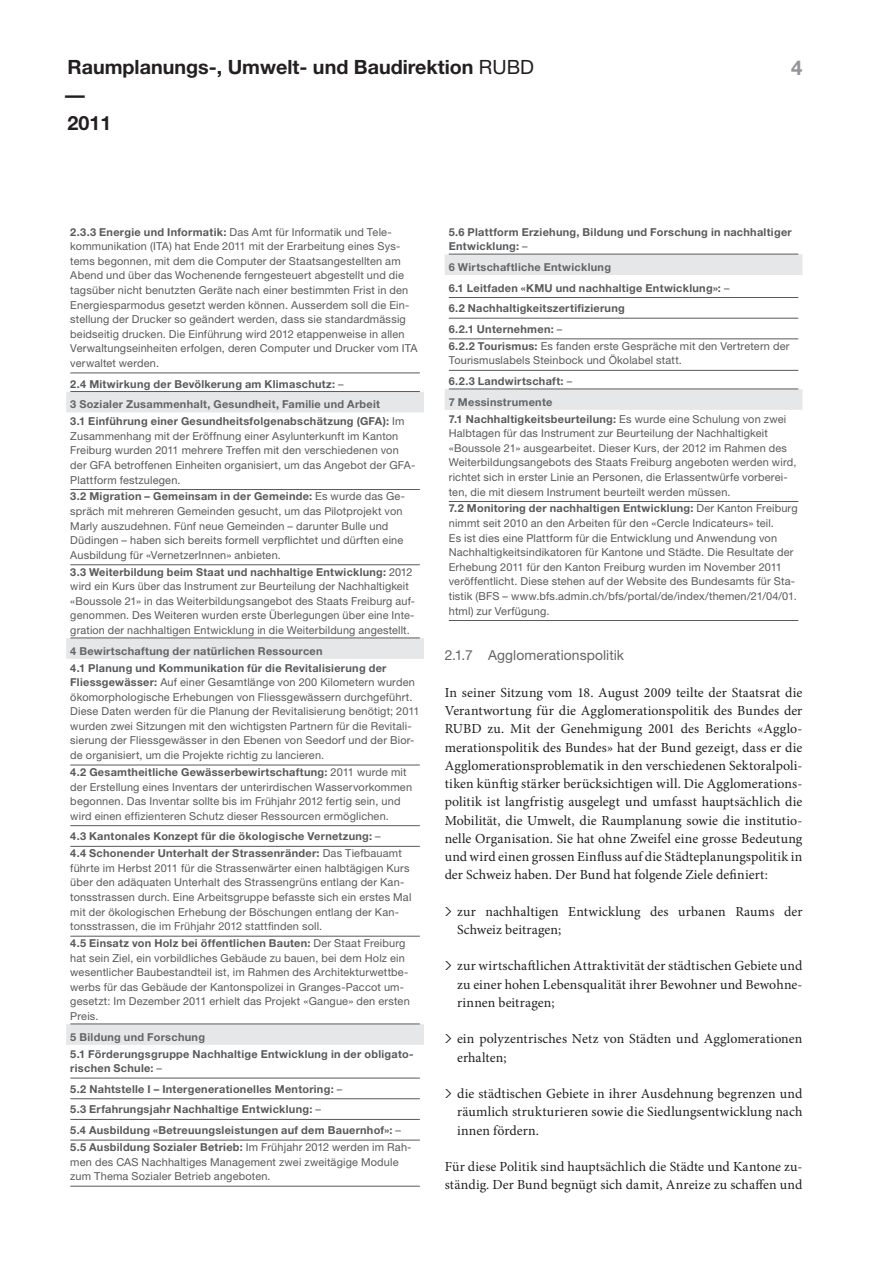
<style>
.page{position:relative;width:893px;height:1263px;background:#fff}
.page>*{position:absolute;margin:0;border:0;box-sizing:border-box;transform-origin:0 0}
.t1{font:700 20.4px "Helvetica Neue";color:#939598}
.t2{font:700 19.65px/27.9px "Helvetica Neue";color:#231f20}
.t3{font:13.8px/18.3px "Minion Pro";letter-spacing:.005em;color:#231f20;text-align:justify}
.t4{font:13.8px "Helvetica Neue";letter-spacing:.005em;color:#636466}
.t5{font:10.95px/14.5px "Helvetica Neue";letter-spacing:.015em;color:#58595b}
.t6{font:700 10.95px/20.7px "Helvetica Neue";letter-spacing:.025em;color:#58595b}
.t7{font:700 10.95px/20.7px "Helvetica Neue";letter-spacing:.025em;color:#636466}
.s1{font-weight:400}
.s2{font-weight:700}
.s3{color:#58595b}
.s4{font-weight:400;color:#58595b}
.s5{color:#636466}
</style>
<div class="page">
<svg style="left:66px;top:392px;width:358px;height:653px"></svg>
<hr style="left:70px;top:373px;width:350px;height:1px;background:#58595b">
<hr style="left:70px;top:391px;width:350px;height:1px;background:#58595b">
<hr style="left:70px;top:489px;width:350px;height:1px;background:#58595b">
<hr style="left:70px;top:565px;width:350px;height:1px;background:#58595b">
<hr style="left:70px;top:638px;width:350px;height:1px;background:#58595b">
<hr style="left:70px;top:765px;width:350px;height:1px;background:#58595b">
<hr style="left:70px;top:825px;width:350px;height:1px;background:#58595b">
<hr style="left:70px;top:846px;width:350px;height:1px;background:#58595b">
<hr style="left:70px;top:936px;width:350px;height:1px;background:#58595b">
<hr style="left:70px;top:1024px;width:350px;height:1px;background:#58595b">
<hr style="left:70px;top:1078px;width:350px;height:1px;background:#58595b">
<hr style="left:70px;top:1099px;width:350px;height:1px;background:#58595b">
<hr style="left:70px;top:1119px;width:350px;height:1px;background:#58595b">
<hr style="left:70px;top:1140px;width:350px;height:1px;background:#58595b">
<hr style="left:70px;top:1186px;width:350px;height:1px;background:#58595b">
<svg style="left:445px;top:254px;width:357px;height:156px"></svg>
<hr style="left:449px;top:254px;width:349px;height:1px;background:#58595b">
<hr style="left:449px;top:297px;width:349px;height:1px;background:#58595b">
<hr style="left:449px;top:318px;width:349px;height:1px;background:#58595b">
<hr style="left:449px;top:339px;width:349px;height:1px;background:#58595b">
<hr style="left:449px;top:370px;width:349px;height:1px;background:#58595b">
<hr style="left:449px;top:389px;width:349px;height:1px;background:#58595b">
<hr style="left:449px;top:501px;width:349px;height:1px;background:#58595b">
<hr style="left:449px;top:620px;width:349px;height:1px;background:#58595b">
<h2 class="t2" style="left:65px;top:55px;width:470px">Raumplanungs-, Umwelt- und Baudirektion <span class="s1">RUBD </span>—<br>2011</h2>
<h1 class="t1" style="left:791px;top:60px;width:13px">4</h1>
<p class="t5" style="left:70px;top:226px;width:349px"><span class="s2">2.3.3 Energie und Informatik:</span> Das Amt für Informatik und Tele&shy;kommunikation (ITA) hat Ende 2011 mit der Erarbeitung eines Sys&shy;tems begonnen, mit dem die Computer der Staatsangestellten am Abend und über das Wochenende ferngesteuert abgestellt und die tagsüber nicht benutzten Geräte nach einer bestimmten Frist in den Energiesparmodus gesetzt werden können. Ausserdem soll die Ein&shy;stellung der Drucker so geändert werden, dass sie standardmässig beidseitig drucken. Die Einführung wird 2012 etappenweise in allen Verwaltungseinheiten erfolgen, deren Computer und Drucker vom ITA verwaltet werden.</p>
<p class="t7" style="left:70px;top:374px;width:311px"><span class="s3">2.4 Mitwirkung der Bevölkerung am Klimaschutz:</span> <span class="s4">–<br></span>3 Sozialer Zusammenhalt, Gesundheit, Familie und Arbeit</p>
<p class="t5" style="left:70px;top:415px;width:346px"><span class="s2">3.1 Einführung einer Gesundheitsfolgenabschätzung (GFA):</span> Im Zusammenhang mit der Eröffnung einer Asylunterkunft im Kanton Freiburg wurden 2011 mehrere Treffen mit den verschiedenen von der GFA betroffenen Einheiten organisiert, um das Angebot der GFA-Plattform festzulegen.</p>
<p class="t5" style="left:70px;top:490px;width:336px"><span class="s2">3.2 Migration – Gemeinsam in der Gemeinde:</span> Es wurde das Ge&shy;spräch mit mehreren Gemeinden gesucht, um das Pilotprojekt von Marly auszudehnen. Fünf neue Gemeinden – darunter Bulle und Düdingen – haben sich bereits formell verpflichtet und dürften eine Ausbildung für «VernetzerInnen» anbieten.</p>
<p class="t5" style="left:70px;top:566px;width:346px"><span class="s2">3.3 Weiterbildung beim Staat und nachhaltige Entwicklung:</span> 2012 wird ein Kurs über das Instrument zur Beurteilung der Nachhaltigkeit «Boussole 21» in das Weiterbildungsangebot des Staats Freiburg auf&shy;genommen. Des Weiteren wurden erste Überlegungen über eine Inte&shy;gration der nachhaltigen Entwicklung in die Weiterbildung angestellt.</p>
<p class="t7" style="left:70px;top:641px;width:254px">4 Bewirtschaftung der natürlichen Ressourcen</p>
<p class="t5" style="left:70px;top:661px;width:351px"><span class="s2">4.1 Planung und Kommunikation für die Revitalisierung der Fliessgewässer:</span> Auf einer Gesamtlänge von 200 Kilometern wurden ökomorphologische Erhebungen von Fliessgewässern durchgeführt.<br>Diese Daten werden für die Planung der Revitalisierung benötigt; 2011 wurden zwei Sitzungen mit den wichtigsten Partnern für die Revitali&shy;sierung der Fliessgewässer in den Ebenen von Seedorf und der Bior&shy;de organisiert, um die Projekte richtig zu lancieren.</p>
<p class="t5" style="left:70px;top:766px;width:343px"><span class="s2">4.2 Gesamtheitliche Gewässerbewirtschaftung:</span> 2011 wurde mit der Erstellung eines Inventars der unterirdischen Wasservorkommen begonnen. Das Inventar sollte bis im Frühjahr 2012 fertig sein, und wird einen effizienteren Schutz dieser Ressourcen ermöglichen.</p>
<p class="t6" style="left:70px;top:829px;width:333px;line-height:17px">4.3 Kantonales Konzept für die ökologische Vernetzung: <span class="s1">–<br></span>4.4 Schonender Unterhalt der Strassenränder: <span class="s1">Das Tiefbauamt</span></p>
<p class="t5" style="left:70px;top:862px;width:342px">führte im Herbst 2011 für die Strassenwärter einen halbtägigen Kurs über den adäquaten Unterhalt des Strassengrüns entlang der Kan&shy;tonsstrassen durch. Eine Arbeitsgruppe befasste sich ein erstes Mal mit der ökologischen Erhebung der Böschungen entlang der Kan&shy;tonsstrassen, die im Frühjahr 2012 stattfinden soll.</p>
<p class="t5" style="left:70px;top:937px;width:341px"><span class="s2">4.5 Einsatz von Holz bei öffentlichen Bauten:</span> Der Staat Freiburg hat sein Ziel, ein vorbildliches Gebäude zu bauen, bei dem Holz ein wesentlicher Baubestandteil ist, im Rahmen des Architekturwettbe&shy;werbs für das Gebäude der Kantonspolizei in Granges-Paccot um&shy;gesetzt: Im Dezember 2011 erhielt das Projekt «Gangue» den ersten Preis.</p>
<p class="t7" style="left:70px;top:1027px;width:136px">5 Bildung und Forschung</p>
<p class="t6" style="left:70px;top:1047px;width:345px;line-height:14.5px">5.1 Förderungsgruppe Nachhaltige Entwicklung in der obligato&shy;rischen Schule: <span class="s1">–</span></p>
<p class="t6" style="left:70px;top:1080px;width:332px">5.2 Nahtstelle I – Intergenerationelles Mentoring: <span class="s1">–<br></span>5.3 Erfahrungsjahr Nachhaltige Entwicklung: <span class="s1">–<br></span>5.4 Ausbildung «Betreuungsleistungen auf dem Bauernhof»: <span class="s1">–</span></p>
<p class="t5" style="left:70px;top:1141px;width:343px"><span class="s2">5.5 Ausbildung Sozialer Betrieb:</span> Im Frühjahr 2012 werden im Rah&shy;men des CAS Nachhaltiges Management zwei zweitägige Module zum Thema Sozialer Betrieb angeboten.</p>
<p class="t6" style="left:449px;top:225px;width:344px;line-height:14.5px">5.6 Plattform Erziehung, Bildung und Forschung in nachhaltiger<br>Entwicklung: <span class="s1">–</span></p>
<p class="t6" style="left:449px;top:258px;width:282px"><span class="s5">6 Wirtschaftliche Entwicklung<br></span>6.1 Leitfaden «KMU und nachhaltige Entwicklung»: <span class="s1">– </span>6.2 Nachhaltigkeitszertifizierung<br>6.2.1 Unternehmen: <span class="s1">–</span></p>
<p class="t5" style="left:449px;top:340px;width:342px"><span class="s2">6.2.2 Tourismus:</span> Es fanden erste Gespräche mit den Vertretern der<br>Tourismuslabels Steinbock und Ökolabel statt.</p>
<p class="t6" style="left:449px;top:372px;width:125px">6.2.3 Landwirtschaft: <span class="s1">–<br></span><span class="s5">7 Messinstrumente</span></p>
<p class="t5" style="left:449px;top:413px;width:349px"><span class="s2">7.1 Nachhaltigkeitsbeurteilung:</span> Es wurde eine Schulung von zwei Halbtagen für das Instrument zur Beurteilung der Nachhaltigkeit «Boussole 21» ausgearbeitet. Dieser Kurs, der 2012 im Rahmen des Weiterbildungsangebots des Staats Freiburg angeboten werden wird, richtet sich in erster Linie an Personen, die Erlassentwürfe vorberei&shy;ten, die mit diesem Instrument beurteilt werden müssen.</p>
<p class="t5" style="left:449px;top:502px;width:350px"><span class="s2">7.2 Monitoring der nachhaltigen Entwicklung:</span> Der Kanton Freiburg nimmt seit 2010 an den Arbeiten für den «Cercle Indicateurs» teil.<br>Es ist dies eine Plattform für die Entwicklung und Anwendung von Nachhaltigkeitsindikatoren für Kantone und Städte. Die Resultate der Erhebung 2011 für den Kanton Freiburg wurden im November 2011 veröffentlicht. Diese stehen auf der Website des Bundesamts für Sta&shy;tistik (BFS – www.bfs.admin.ch/bfs/portal/de/index/themen/21/04/01. html) zur Verfügung.</p>
<p class="t4" style="left:444px;top:651px;width:181px">2.1.7 Agglomerationspolitik</p>
<p class="t3" style="left:444px;top:685px;width:359px">In seiner Sitzung vom 18. August 2009 teilte der Staatsrat die Verantwortung für die Agglomerationspolitik des Bundes der RUBD zu. Mit der Genehmigung 2001 des Berichts «Agglo&shy;merationspolitik des Bundes» hat der Bund gezeigt, dass er die Agglomerationsproblematik in den verschiedenen Sektoralpoli&shy;tiken künftig stärker berücksichtigen will. Die Agglomerations&shy;politik ist langfristig ausgelegt und umfasst hauptsächlich die Mobilität, die Umwelt, die Raumplanung sowie die institutio&shy;nelle Organisation. Sie hat ohne Zweifel eine grosse Bedeutung und wird einen grossen Einfluss auf die Städteplanungspolitik in der Schweiz haben. Der Bund hat folgende Ziele definiert:</p>
<p class="t3" style="left:457px;top:903px;width:347px">zur nachhaltigen Entwicklung des urbanen Raums der<br>Schweiz beitragen;</p>
<p class="t3" style="left:457px;top:958px;width:347px">zur wirtschaftlichen Attraktivität der städtischen Gebiete und zu einer hohen Lebensqualität ihrer Bewohner und Bewohne&shy;rinnen beitragen;</p>
<p class="t3" style="left:457px;top:1031px;width:347px">ein polyzentrisches Netz von Städten und Agglomerationen erhalten;</p>
<p class="t3" style="left:457px;top:1086px;width:347px">die städtischen Gebiete in ihrer Ausdehnung begrenzen und räumlich strukturieren sowie die Siedlungsentwicklung nach innen fördern.</p>
<p class="t3" style="left:444px;top:1159px;width:359px">Für diese Politik sind hauptsächlich die Städte und Kantone zu&shy;ständig. Der Bund begnügt sich damit, Anreize zu schaffen und</p>
</div>
